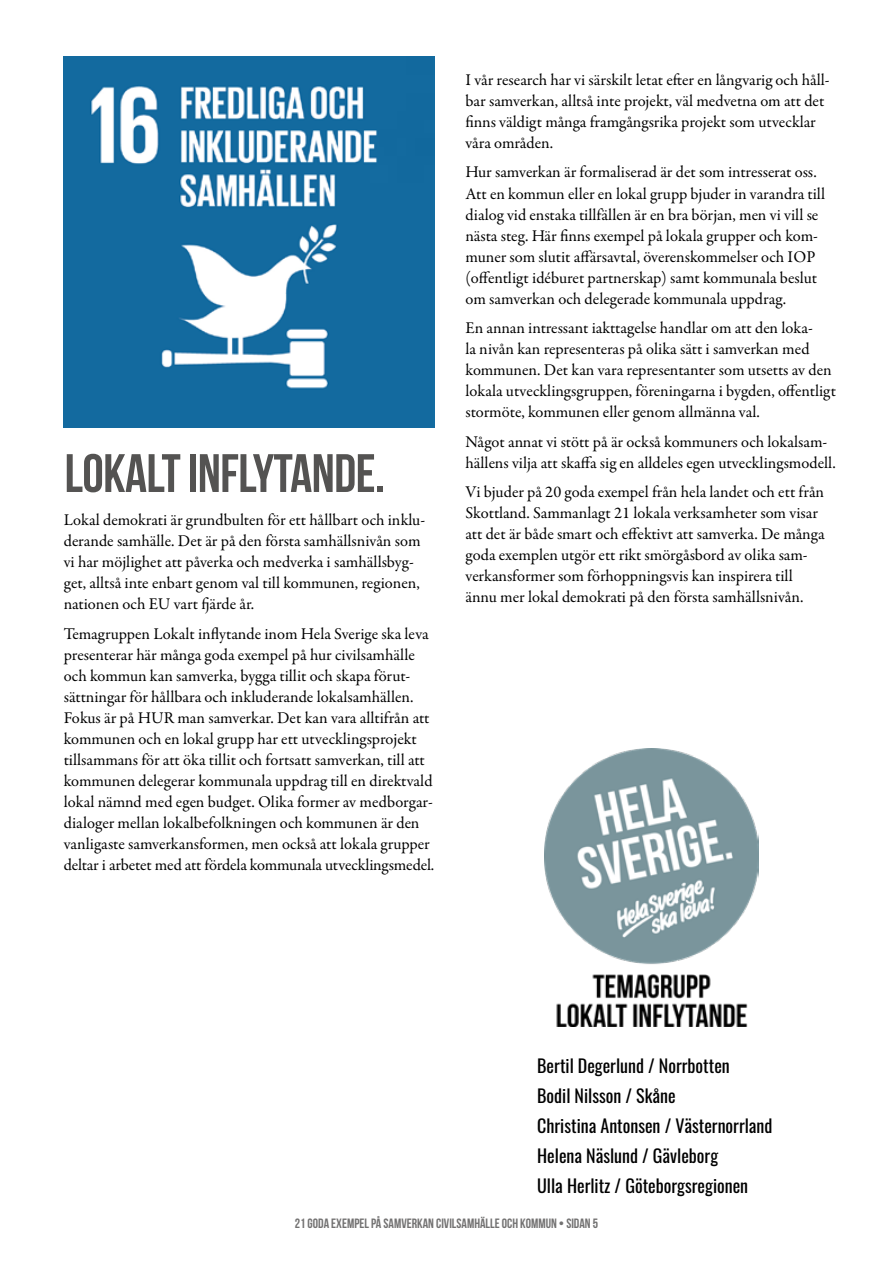
<style>
.page{position:relative;width:893px;height:1263px;background:#fff}
.page>*{position:absolute;margin:0;border:0;box-sizing:border-box;transform-origin:0 0}
.t1{font:700 54px "Bebas Neue";letter-spacing:-.01em;color:#545352}
.t2{font:18px/30px "Oswald";color:#000}
.t3{font:16.5px/21px "Garamond Premr Pro";color:#000}
.t4{font:700 13.5px "Bebas Neue";color:#727171}
</style>
<div class="page">
<img style="left:64px;top:57px;width:371px;height:370px">
<img style="left:544px;top:749px;width:215px;height:278px">
<h1 class="t1" style="left:65px;top:444px;width:322px">LOKALT INFLYTANDE.</h1>
<p class="t3" style="left:64px;top:510px;width:363px">Lokal demokrati är grundbulten för ett hållbart och inklu&shy;derande samhälle. Det är på den första samhällsnivån som vi har möjlighet att påverka och medverka i samhällsbyg&shy;get, alltså inte enbart genom val till kommunen, regionen, nationen och EU vart fjärde år.</p>
<p class="t3" style="left:64px;top:623px;width:372px">Temagruppen Lokalt inflytande inom Hela Sverige ska leva presenterar här många goda exempel på hur civilsamhälle och kommun kan samverka, bygga tillit och skapa förut&shy;sättningar för hållbara och inkluderande lokalsamhällen.<br>Fokus är på HUR man samverkar. Det kan vara alltifrån att kommunen och en lokal grupp har ett utvecklingsprojekt tillsammans för att öka tillit och fortsatt samverkan, till att kommunen delegerar kommunala uppdrag till en direktvald lokal nämnd med egen budget. Olika former av medborgar&shy;dialoger mellan lokalbefolkningen och kommunen är den vanligaste samverkansformen, men också att lokala grupper deltar i arbetet med att fördela kommunala utvecklingsmedel.</p>
<p class="t3" style="left:465px;top:70px;width:366px">I vår research har vi särskilt letat efter en långvarig och håll&shy;bar samverkan, alltså inte projekt, väl medvetna om att det finns väldigt många framgångsrika projekt som utvecklar våra områden.</p>
<p class="t3" style="left:465px;top:162px;width:361px">Hur samverkan är formaliserad är det som intresserat oss.<br>Att en kommun eller en lokal grupp bjuder in varandra till dialog vid enstaka tillfällen är en bra början, men vi vill se nästa steg. Här finns exempel på lokala grupper och kom&shy;muner som slutit affärsavtal, överenskommelser och IOP (offentligt idéburet partnerskap) samt kommunala beslut om samverkan och delegerade kommunala uppdrag.</p>
<p class="t3" style="left:465px;top:318px;width:372px">En annan intressant iakttagelse handlar om att den loka-<br>la nivån kan representeras på olika sätt i samverkan med kommunen. Det kan vara representanter som utsetts av den lokala utvecklingsgruppen, föreningarna i bygden, offentligt stormöte, kommunen eller genom allmänna val.</p>
<p class="t3" style="left:465px;top:431px;width:372px">Något annat vi stött på är också kommuners och lokalsam&shy;hällens vilja att skaffa sig en alldeles egen utvecklingsmodell.</p>
<p class="t3" style="left:465px;top:482px;width:361px">Vi bjuder på 20 goda exempel från hela landet och ett från Skottland. Sammanlagt 21 lokala verksamheter som visar att det är både smart och effektivt att samverka. De många goda exemplen utgör ett rikt smörgåsbord av olika sam&shy;verkansformer som förhoppningsvis kan inspirera till ännu mer lokal demokrati på den första samhällsnivån.</p>
<p class="t2" style="left:537px;top:1049px;width:237px">Bertil Degerlund / Norrbotten<br>Bodil Nilsson / Skåne<br>Christina Antonsen / Västernorrland<br>Helena Näslund / Gävleborg<br>Ulla Herlitz / Göteborgsregionen</p>
<p class="t4" style="left:295px;top:1216px;width:305px">21 GODA EXEMPEL PÅ SAMVERKAN CIVILSAMHÄLLE OCH KOMMUN • SIDAN 5</p>
</div>
